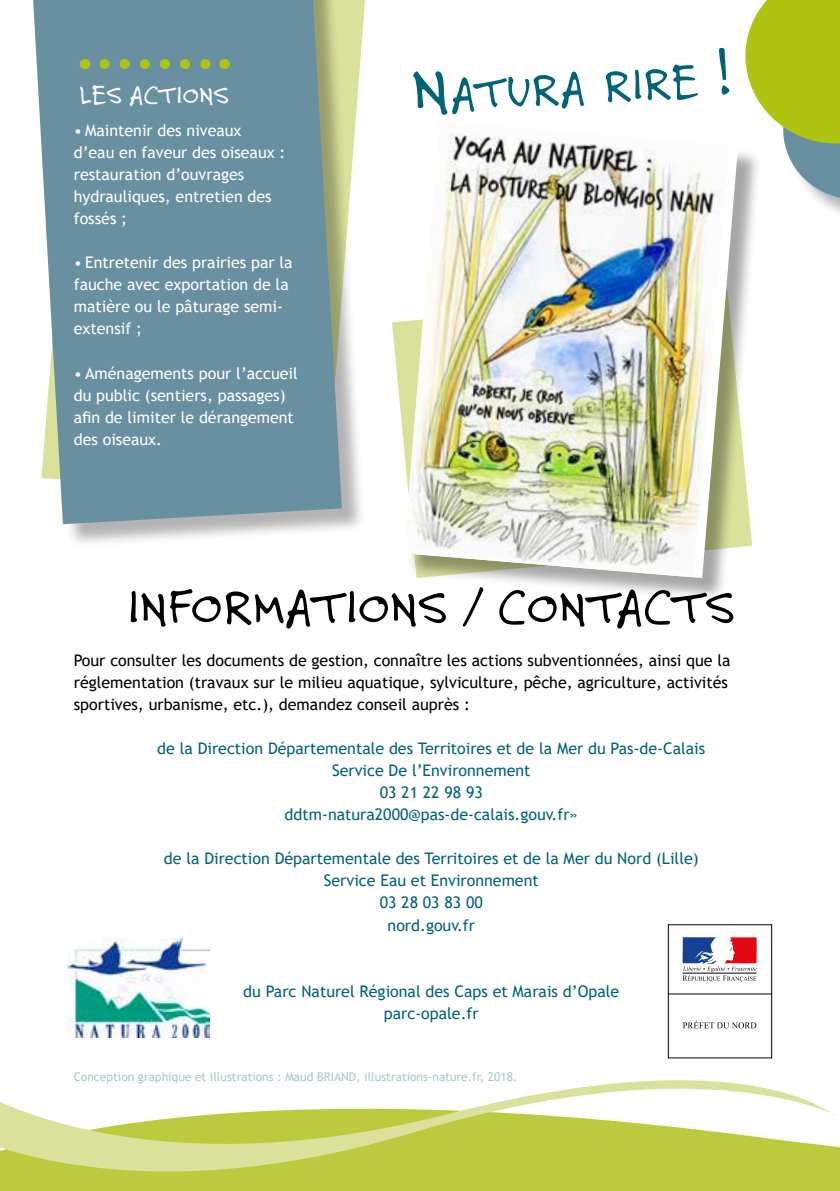
<style>
.page{position:relative;width:840px;height:1191px;background:#fff}
.page>*{position:absolute;margin:0;border:0;box-sizing:border-box;transform-origin:0 0}
.t1{font:54px "Felt Tip Roman";color:#000}
.t2{font:50.4px "Felt Tip Roman";color:#006377}
.t3{font:28px "Felt Tip Roman";color:#fff}
.t4{font:16px/22px "Trebuchet MS";color:#006377;text-align:center}
.t5{font:16px/22px "Trebuchet MS";color:#fff}
.t6{font:16px/22px "Trebuchet MS";color:#000}
.t7{font:12px "Trebuchet MS";color:#a5c9c8}
.s1{font-size:72px}
</style>
<div class="page">
<svg style="left:0;top:1038px;width:835px;height:153px"></svg>
<div style="left:668px;top:924px;width:103px;height:134px;background:#fff"></div>
<hr style="left:668px;top:993px;width:103px;height:1px;background:#000">
<svg style="left:682px;top:937px;width:74px;height:44px"></svg>
<hr style="left:682px;top:972px;width:74px;height:1px;background:#000">
<svg style="left:683px;top:1020px;width:73px;height:8px"></svg>
<img style="left:67px;top:939px;width:143px;height:98px">
<svg style="left:392px;top:321px;width:11px;height:115px"></svg>
<div style="left:33px;top:0;width:333px;height:549px;background:#000;opacity:.3"></div>
<svg style="left:33px;top:0;width:308px;height:524px;background:#7397a3"></svg>
<svg style="left:745px;top:0;width:94px;height:207px"></svg>
<div style="left:407px;top:125px;width:355px;height:477px;background:#000;opacity:.35"></div>
<svg style="left:407px;top:125px;width:330px;height:453px"></svg>
<img style="left:403px;top:125px;width:325px;height:452px">
<svg style="left:104px;top:59px;width:110px;height:10px"></svg>
<h3 class="t3" style="left:79px;top:76px;width:151px">LES ACTIONS</h3>
<p class="t5" style="left:74px;top:120px;width:213px">• Maintenir des niveaux d’eau en faveur des oiseaux : restauration d’ouvrages hydrauliques, entretien des fossés ;</p>
<p class="t5" style="left:74px;top:252px;width:220px">• Entretenir des prairies par la fauche avec exportation de la matière ou le pâturage semi&shy;extensif ;</p>
<p class="t5" style="left:74px;top:362px;width:225px">• Aménagements pour l’accueil du public (sentiers, passages) afin de limiter le dérangement des oiseaux.</p>
<h2 class="t2" style="left:410px;top:63px;width:65px;rotate:-3deg"><span class="s1">N</span>atura</h2>
<h2 class="t2" style="left:601px;top:53px;width:129px;rotate:-3deg">rire <span class="s1">!</span></h2>
<h1 class="t1" style="left:127px;top:571px;width:609px">INFORMATIONS / CONTACTS</h1>
<p class="t6" style="left:74px;top:649px;width:658px">Pour consulter les documents de gestion, connaître les actions subventionnées, ainsi que la réglementation (travaux sur le milieu aquatique, sylviculture, pêche, agriculture, activités sportives, urbanisme, etc.), demandez conseil auprès :</p>
<p class="t4" style="left:157px;top:737px;width:549px">de la Direction Départementale des Territoires et de la Mer du Pas-de-Calais Service De l’Environnement<br>03 21 22 98 93<br>ddtm-natura2000@pas-de-calais.gouv.fr»</p>
<p class="t4" style="left:164px;top:847px;width:536px">de la Direction Départementale des Territoires et de la Mer du Nord (Lille)<br>Service Eau et Environnement<br>03 28 03 83 00<br>nord.gouv.fr</p>
<p class="t4" style="left:243px;top:979px;width:377px">du Parc Naturel Régional des Caps et Marais d’Opale parc-opale.fr</p>
<p class="t7" style="left:74px;top:1069px;width:445px">Conception graphique et illustrations : Maud BRIAND, illustrations-nature.fr, 2018.</p>
</div>
